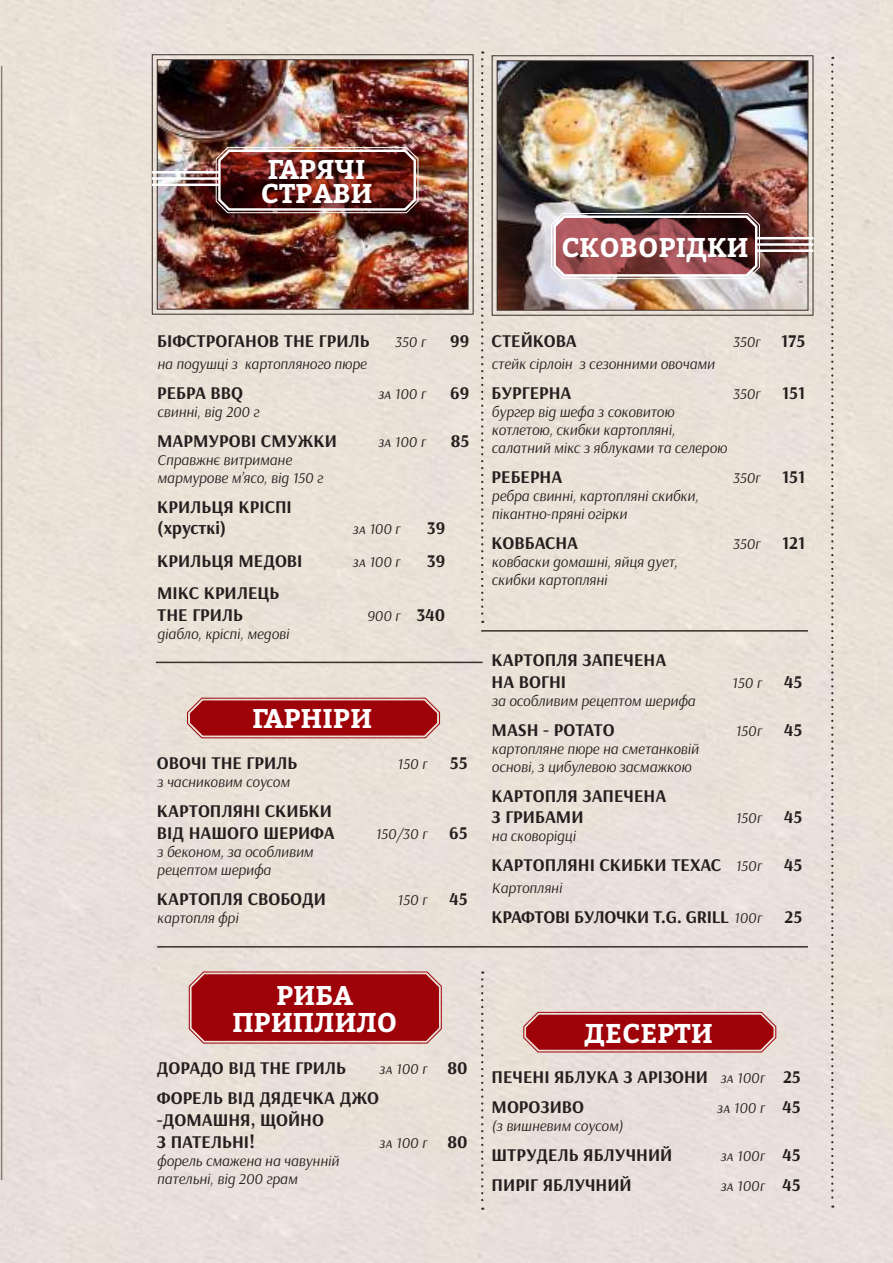
<style>
.page{position:relative;width:893px;height:1263px;background:#e9e1d8}
.page>*{position:absolute;margin:0;border:0;box-sizing:border-box;transform-origin:0 0}
.t1{font:700 27px/24px "Bitter";letter-spacing:.01em;color:#fff}
.t2{font:700 18px/21.6px "Arsenal";color:#241f1f}
.t3{font:700 18px "Arsenal";letter-spacing:-.02em;color:#241f1f}
.t4{font:italic 15px/18px "Arsenal";color:#241f1f}
.s1{font-weight:700;font-style:normal;font-size:18px}
.s2{font-weight:400;font-style:italic;font-size:15px}
</style>
<div class="page">
<hr style="left:1px;top:66px;width:1px;height:1114px;background:#8e7c77">
<svg style="left:186px;top:697px;width:255px;height:42px;background:#ab282c"></svg>
<svg style="left:151px;top:54px;width:323px;height:261px;background:#c6bcb3"></svg>
<img style="left:156px;top:59px;width:313px;height:251px">
<svg style="left:491px;top:55px;width:323px;height:261px;background:#c5bcb3"></svg>
<img style="left:496px;top:60px;width:313px;height:251px">
<svg style="left:481px;top:51px;width:2px;height:572px"></svg>
<hr style="left:481px;top:630px;width:327px;height:2px;background:#3b2c28">
<svg style="left:522px;top:1011px;width:255px;height:42px;background:#ab282d"></svg>
<hr style="left:152px;top:171px;width:68px;height:3px;background:#fff">
<hr style="left:152px;top:177px;width:68px;height:3px;background:#fff">
<hr style="left:152px;top:184px;width:68px;height:2px;background:#fff">
<img style="left:215px;top:146px;width:204px;height:68px">
<div style="left:218px;top:150px;width:198px;height:61px;border:2px solid #fff;border-radius:10px"></div>
<hr style="left:755px;top:237px;width:58px;height:2px;background:#fff">
<hr style="left:755px;top:243px;width:58px;height:3px;background:#fff">
<hr style="left:755px;top:249px;width:58px;height:3px;background:#fff">
<svg style="left:550px;top:212px;width:211px;height:68px;background:#844d50"></svg>
<div style="left:553px;top:215px;width:204px;height:62px;border:2px solid #fff;border-radius:10px"></div>
<hr style="left:157px;top:946px;width:651px;height:1px;background:#3b2c28">
<svg style="left:188px;top:970px;width:255px;height:74px;background:#a71c21"></svg>
<svg style="left:481px;top:971px;width:2px;height:239px"></svg>
<svg style="left:831px;top:65px;width:2px;height:1143px;background:#bfb5ae"></svg>
<hr style="left:156px;top:662px;width:327px;height:1px;background:#3b2c28">
<h1 class="t1" style="left:261px;top:156px;width:113px">ГАРЯЧІ<br>СТРАВИ</h1>
<h1 class="t1" style="left:561px;top:234px;width:189px">СКОВОРІДКИ</h1>
<p class="t2" style="left:157px;top:331px;width:214px">БІФСТРОГАНОВ ТНЕ ГРИЛЬ</p>
<p class="t4" style="left:394px;top:333px;width:34px">350 г</p>
<p class="t2" style="left:450px;top:331px;width:21px">99</p>
<p class="t4" style="left:157px;top:355px;width:211px">на подушці з картопляного пюре</p>
<p class="t2" style="left:157px;top:382px;width:87px">РЕБРА BBQ</p>
<p class="t4" style="left:378px;top:385px;width:50px">за 100 г</p>
<p class="t2" style="left:450px;top:382px;width:21px">69</p>
<p class="t4" style="left:157px;top:403px;width:104px">свинні, від 200 г</p>
<p class="t2" style="left:157px;top:430px;width:181px">МАРМУРОВІ СМУЖКИ</p>
<p class="t4" style="left:378px;top:433px;width:50px">за 100 г</p>
<p class="t2" style="left:451px;top:430px;width:20px">85</p>
<p class="t4" style="left:157px;top:451px;width:167px">Справжнє витримане мармурове м’ясо, від 150 г</p>
<p class="t2" style="left:157px;top:496px;width:136px">КРИЛЬЦЯ КРІСПІ (хрусткі)</p>
<p class="t4" style="left:352px;top:520px;width:50px">за 100 г</p>
<p class="t2" style="left:427px;top:518px;width:20px">39</p>
<p class="t2" style="left:157px;top:550px;width:147px">КРИЛЬЦЯ МЕДОВІ</p>
<p class="t4" style="left:352px;top:553px;width:50px">за 100 г</p>
<p class="t2" style="left:427px;top:550px;width:20px">39</p>
<p class="t2" style="left:157px;top:582px;width:124px">МІКС КРИЛЕЦЬ<br>THE ГРИЛЬ</p>
<p class="t4" style="left:367px;top:606px;width:80px">900 г <span class="s1">340</span></p>
<p class="t4" style="left:157px;top:624px;width:133px">діабло, кріспі, медові</p>
<h1 class="t1" style="left:253px;top:706px;width:121px">ГАРНІРИ</h1>
<p class="t2" style="left:157px;top:752px;width:142px">ОВОЧІ ТНЕ ГРИЛЬ</p>
<p class="t4" style="left:397px;top:755px;width:72px">150 г <span class="s1">55</span></p>
<p class="t4" style="left:157px;top:773px;width:134px">з часниковим соусом</p>
<p class="t2" style="left:157px;top:801px;width:179px">КАРТОПЛЯНІ СКИБКИ<br>ВІД НАШОГО ШЕРИФА</p>
<p class="t4" style="left:375px;top:825px;width:94px">150/30 г <span class="s1">65</span></p>
<p class="t4" style="left:157px;top:843px;width:158px">з беконом, за особливим рецептом шерифа</p>
<p class="t2" style="left:157px;top:888px;width:171px">КАРТОПЛЯ СВОБОДИ</p>
<p class="t4" style="left:397px;top:891px;width:72px">150 г <span class="s1">45</span></p>
<p class="t4" style="left:157px;top:909px;width:83px">картопля фрі</p>
<p class="t2" style="left:492px;top:331px;width:87px">СТЕЙКОВА</p>
<p class="t4" style="left:732px;top:333px;width:74px">350г <span class="s1">175</span></p>
<p class="t4" style="left:492px;top:355px;width:225px">стейк сірлоін з сезонними овочами</p>
<p class="t2" style="left:492px;top:382px;width:81px">БУРГЕРНА</p>
<p class="t4" style="left:732px;top:385px;width:74px">350г <span class="s1">151</span></p>
<p class="t4" style="left:492px;top:403px;width:237px">бургер від шефа з соковитою котлетою, скибки картопляні, салатний мікс з яблуками та селерою</p>
<p class="t2" style="left:492px;top:466px;width:72px">РЕБЕРНА</p>
<p class="t4" style="left:732px;top:469px;width:74px">350г <span class="s1">151</span></p>
<p class="t4" style="left:492px;top:487px;width:208px">ребра свинні, картопляні скибки, пікантно-пряні огірки</p>
<p class="t2" style="left:492px;top:532px;width:88px">КОВБАСНА</p>
<p class="t4" style="left:732px;top:535px;width:74px">350г <span class="s1">121</span></p>
<p class="t4" style="left:492px;top:553px;width:187px">ковбаски домашні, яйця дует, скибки картопляні</p>
<p class="t2" style="left:492px;top:650px;width:176px">КАРТОПЛЯ ЗАПЕЧЕНА<br>НА ВОГНІ</p>
<p class="t4" style="left:732px;top:674px;width:72px">150 г <span class="s1">45</span></p>
<p class="t4" style="left:492px;top:692px;width:205px">за особливим рецептом шерифа</p>
<p class="t2" style="left:492px;top:719px;width:124px">MASH - POTATO</p>
<p class="t4" style="left:735px;top:722px;width:68px">150г <span class="s1">45</span></p>
<p class="t4" style="left:492px;top:740px;width:209px">картопляне пюре на сметанковій основі, з цибулевою засмажкою</p>
<p class="t2" style="left:492px;top:786px;width:176px;line-height:21px">КАРТОПЛЯ ЗАПЕЧЕНА<br>З ГРИБАМИ</p>
<p class="t4" style="left:735px;top:809px;width:68px">150г <span class="s1">45</span></p>
<p class="t4" style="left:492px;top:827px;width:86px">на сковорідці</p>
<p class="t2" style="left:492px;top:855px;width:312px">КАРТОПЛЯНІ СКИБКИ ТЕХАС <span class="s2">150г</span> 45</p>
<p class="t4" style="left:492px;top:879px;width:72px">Картопляні</p>
<p class="t3" style="left:492px;top:905px;width:312px">КРАФТОВІ БУЛОЧКИ T.G. GRILL <span class="s2">100г</span> 25</p>
<h1 class="t1" style="left:232px;top:981px;width:166px;line-height:27px;text-align:center">РИБА<br>ПРИПЛИЛО</h1>
<p class="t2" style="left:157px;top:1058px;width:191px">ДОРАДО ВІД ТНЕ ГРИЛЬ</p>
<p class="t4" style="left:379px;top:1060px;width:90px">за 100 г <span class="s1">80</span></p>
<p class="t2" style="left:157px;top:1088px;width:224px">ФОРЕЛЬ ВІД ДЯДЕЧКА ДЖО -ДОМАШНЯ, ЩОЙНО<br>З ПАТЕЛЬНІ!</p>
<p class="t4" style="left:379px;top:1133px;width:90px">за 100 г <span class="s1">80</span></p>
<p class="t4" style="left:157px;top:1151px;width:184px">форель смажена на чавунній пательні, від 200 грам</p>
<h1 class="t1" style="left:584px;top:1020px;width:130px">ДЕСЕРТИ</h1>
<p class="t2" style="left:492px;top:1062px;width:310px;line-height:30.2px">ПЕЧЕНІ ЯБЛУКА З АРІЗОНИ <span class="s2">за 100г</span> 25<br>МОРОЗИВО</p>
<p class="t4" style="left:717px;top:1099px;width:86px">за 100 г <span class="s1">45</span></p>
<p class="t4" style="left:492px;top:1117px;width:133px">(з вишневим соусом)</p>
<p class="t2" style="left:492px;top:1145px;width:182px">ШТРУДЕЛЬ ЯБЛУЧНИЙ</p>
<p class="t4" style="left:720px;top:1147px;width:82px">за 100г <span class="s1">45</span></p>
<p class="t2" style="left:492px;top:1175px;width:142px">ПИРІГ ЯБЛУЧНИЙ</p>
<p class="t4" style="left:720px;top:1177px;width:82px">за 100г <span class="s1">45</span></p>
</div>
